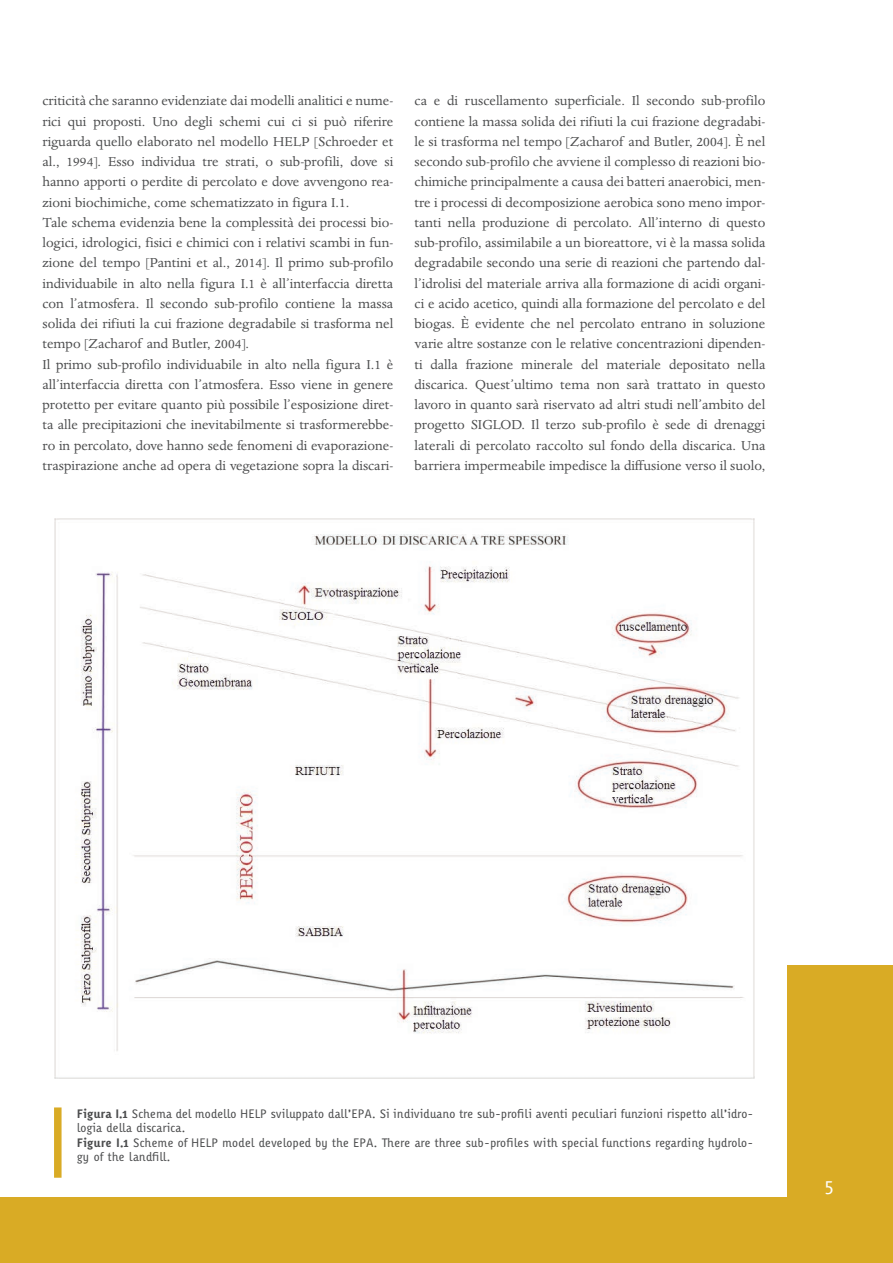
<style>
.page{position:relative;width:893px;height:1263px;background:#fff}
.page>*{position:absolute;margin:0;border:0;box-sizing:border-box;transform-origin:0 0}
.t1{font:18px "Karbid";color:#fff}
.t2{font:15px/20.2px "Dante";color:#4b4c4d}
.t3{font:12px/14.4px "Karbid";letter-spacing:-.005em;color:#4b4c4d}
.s1{font-weight:700}
</style>
<div class="page">
<div style="left:0;top:965px;width:893px;height:298px;background:#d9ab25"></div>
<div style="left:0;top:965px;width:787px;height:231px;background:#fff"></div>
<div style="left:54px;top:1107px;width:8px;height:71px;background:#d9ab25"></div>
<img style="left:54px;top:519px;width:700px;height:559px">
<p class="t2" style="left:43px;top:92px;width:352px">criticità che saranno evidenziate dai modelli analitici e nume&shy;rici qui proposti. Uno degli schemi cui ci si può riferire riguarda quello elaborato nel modello HELP [Schroeder et al., 1994]. Esso individua tre strati, o sub-profili, dove si hanno apporti o perdite di percolato e dove avvengono rea&shy;zioni biochimiche, come schematizzato in figura I.1.<br>Tale schema evidenzia bene la complessità dei processi bio&shy;logici, idrologici, fisici e chimici con i relativi scambi in fun&shy;zione del tempo [Pantini et al., 2014]. Il primo sub-profilo individuabile in alto nella figura I.1 è all’interfaccia diretta con l’atmosfera. Il secondo sub-profilo contiene la massa solida dei rifiuti la cui frazione degradabile si trasforma nel tempo [Zacharof and Butler, 2004].<br>Il primo sub-profilo individuabile in alto nella figura I.1 è all’interfaccia diretta con l’atmosfera. Esso viene in genere protetto per evitare quanto più possibile l’esposizione diret&shy;ta alle precipitazioni che inevitabilmente si trasformerebbe&shy;ro in percolato, dove hanno sede fenomeni di evaporazione&shy;traspirazione anche ad opera di vegetazione sopra la discari-</p>
<p class="t2" style="left:415px;top:92px;width:352px;text-align:justify">ca e di ruscellamento superficiale. Il secondo sub-profilo contiene la massa solida dei rifiuti la cui frazione degradabi&shy;le si trasforma nel tempo [Zacharof and Butler, 2004]. È nel secondo sub-profilo che avviene il complesso di reazioni bio&shy;chimiche principalmente a causa dei batteri anaerobici, men&shy;tre i processi di decomposizione aerobica sono meno impor&shy;tanti nella produzione di percolato. All’interno di questo sub-profilo, assimilabile a un bioreattore, vi è la massa solida degradabile secondo una serie di reazioni che partendo dal&shy;l’idrolisi del materiale arriva alla formazione di acidi organi&shy;ci e acido acetico, quindi alla formazione del percolato e del biogas. È evidente che nel percolato entrano in soluzione varie altre sostanze con le relative concentrazioni dipenden&shy;ti dalla frazione minerale del materiale depositato nella discarica. Quest’ultimo tema non sarà trattato in questo lavoro in quanto sarà riservato ad altri studi nell’ambito del progetto SIGLOD. Il terzo sub-profilo è sede di drenaggi laterali di percolato raccolto sul fondo della discarica. Una barriera impermeabile impedisce la diffusione verso il suolo,</p>
<p class="t3" style="left:77px;top:1107px;width:678px"><span class="s1">Figura I.1</span> Schema del modello HELP sviluppato dall’EPA. Si individuano tre sub-profili aventi peculiari funzioni rispetto all’idro&shy;logia della discarica.<br><span class="s1">Figure I.1</span> Scheme of HELP model developed by the EPA. There are three sub-profiles with special functions regarding hydrolo&shy;gy of the landfill.</p>
<p class="t1" style="left:824px;top:1178px;width:11px">5</p>
</div>
